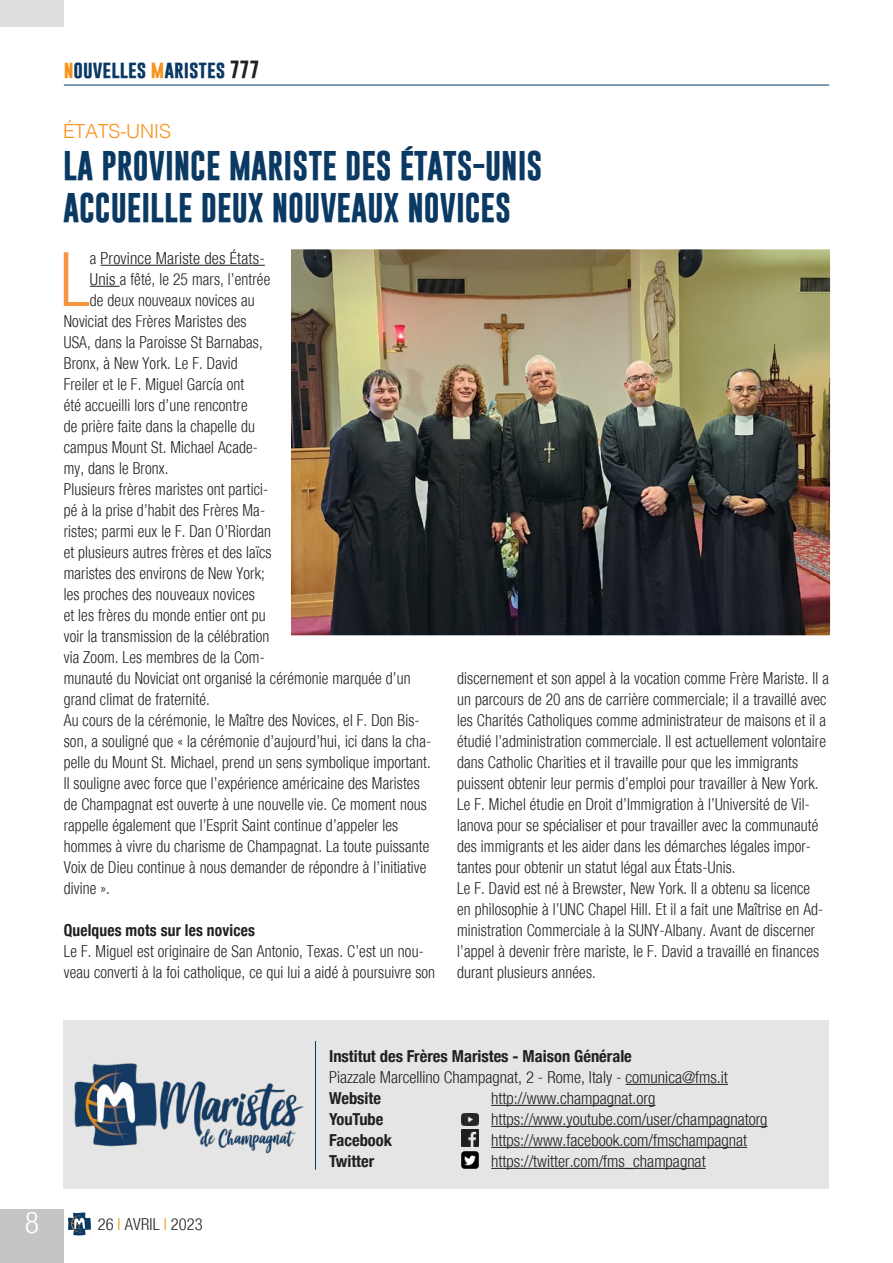
<style>
.page{position:relative;width:893px;height:1263px;background:#fff}
.page>*{position:absolute;margin:0;border:0;box-sizing:border-box;transform-origin:0 0}
.Testo_normal{font:300 condensed 75.3px "Helvetica Neue";color:#f79641;scale:.94 1}
.Titolo{font:700 30px "Gobold";color:#0a3963}
.t1{font:300 condensed 30px "Helvetica Neue";color:#fff}
.sommario{font:300 19.5px "Helvetica";letter-spacing:-.015em;color:#f7931d}
.t2{font:700 18px "Gobold";color:#0a3963}
.Testo_normal-2{font:300 condensed 16.5px/21px "Helvetica Neue";letter-spacing:.01em;color:#231f20;scale:.94 1}
.Testo_normal-3{font:300 condensed 16.5px "Helvetica Neue";letter-spacing:.01em;color:#231f20}
.Testo_normal-4{font:700 condensed 16.5px "Helvetica Neue";color:#231f20}
.Testo_normal-5{font:700 condensed 16.5px "Helvetica Neue";color:#231f20;scale:.94 1}
.s1{color:#f7931d}
.s2{color:#231f20}
</style>
<div class="page">
<hr style="left:64px;top:85px;width:765px;height:1px;background:#0a3963">
<svg style="left:68px;top:1212px;width:23px;height:23px"></svg>
<div style="left:0;top:1209px;width:64px;height:54px;background:#c4c5c4"></div>
<div style="left:0;top:0;width:64px;height:27px;background:#dddede"></div>
<div style="left:64px;top:1020px;width:765px;height:168px;background:#e4e5e4"></div>
<hr style="left:626px;top:1084px;width:102px;height:1px;background:#231f20">
<hr style="left:315px;top:1041px;width:1px;height:129px;background:#0a3963">
<img style="left:74px;top:1063px;width:230px;height:91px">
<hr style="left:491px;top:1105px;width:164px;height:1px;background:#231f20">
<hr style="left:491px;top:1126px;width:277px;height:1px;background:#231f20">
<hr style="left:491px;top:1147px;width:256px;height:1px;background:#231f20">
<hr style="left:491px;top:1168px;width:215px;height:1px;background:#231f20">
<img style="left:461px;top:1129px;width:17px;height:17px">
<img style="left:461px;top:1152px;width:17px;height:17px">
<img style="left:461px;top:1113px;width:17px;height:12px">
<hr style="left:101px;top:265px;width:164px;height:1px;background:#231f20">
<hr style="left:90px;top:286px;width:30px;height:1px;background:#231f20">
<img style="left:292px;top:251px;width:537px;height:383px">
<div style="left:284px;top:243px;width:553px;height:399px;border:7px solid #fff"></div>
<p class="t2" style="left:64px;top:57px;width:197px"><span class="s1">n</span>ouvelles <span class="s1">m</span>aristes <span class="s2">777</span></p>
<p class="sommario" style="left:63px;top:114px;width:109px">ÉTATS-UNIS</p>
<p class="Titolo" style="left:63px;top:146px;width:481px">LA PROVINCE MARISTE DES ÉTATS-UNIS</p>
<p class="Titolo" style="left:63px;top:188px;width:449px">ACCUEILLE DEUX NOUVEAUX NOVICES</p>
<p class="Testo_normal" style="left:60px;top:236px;width:34px">L</p>
<p class="Testo_normal-2" style="left:90px;top:248px;width:188px">a Province Mariste des États-</p>
<p class="Testo_normal-3" style="left:90px;top:270px;width:182px">Unis a fêté, le 25 mars, l’entrée</p>
<p class="Testo_normal-2" style="left:90px;top:290px;width:177px">de deux nouveaux novices au</p>
<p class="Testo_normal-2" style="left:64px;top:311px;width:196px">Noviciat des Frères Maristes des</p>
<p class="Testo_normal-2" style="left:64px;top:332px;width:213px">USA, dans la Paroisse St Barnabas,</p>
<p class="Testo_normal-2" style="left:64px;top:353px;width:187px">Bronx, à New York. Le F. David</p>
<p class="Testo_normal-2" style="left:64px;top:374px;width:193px">Freiler et le F. Miguel García ont</p>
<p class="Testo_normal-2" style="left:64px;top:395px;width:197px">été accueilli lors d’une rencontre</p>
<p class="Testo_normal-2" style="left:64px;top:416px;width:205px">de prière faite dans la chapelle du</p>
<p class="Testo_normal-2" style="left:64px;top:437px;width:208px">campus Mount St. Michael Acade-</p>
<p class="Testo_normal-2" style="left:64px;top:458px;width:113px">my, dans le Bronx.</p>
<p class="Testo_normal-2" style="left:64px;top:479px;width:371px">Plusieurs frères maristes ont partici-<br>pé à la prise d’habit des Frères Ma-<br>ristes; parmi eux le F. Dan O’Riordan<br>et plusieurs autres frères et des laïcs<br>maristes des environs de New York;<br>les proches des nouveaux novices<br>et les frères du monde entier ont pu<br>voir la transmission de la célébration<br>via Zoom. Les membres de la Com-<br>munauté du Noviciat ont organisé la cérémonie marquée d’un grand climat de fraternité.</p>
<p class="Testo_normal-2" style="left:64px;top:710px;width:392px">Au cours de la cérémonie, le Maître des Novices, el F. Don Bis&shy;son, a souligné que « la cérémonie d’aujourd’hui, ici dans la cha&shy;pelle du Mount St. Michael, prend un sens symbolique important.<br>Il souligne avec force que l’expérience américaine des Maristes de Champagnat est ouverte à une nouvelle vie. Ce moment nous rappelle également que l’Esprit Saint continue d’appeler les hommes à vivre du charisme de Champagnat. La toute puissante Voix de Dieu continue à nous demander de répondre à l’initiative divine ».</p>
<p class="Testo_normal-5" style="left:64px;top:916px;width:205px">Quelques mots sur les novices</p>
<p class="Testo_normal-2" style="left:64px;top:941px;width:397px">Le F. Miguel est originaire de San Antonio, Texas. C’est un nou&shy;veau converti à la foi catholique, ce qui lui a aidé à poursuivre son</p>
<p class="Testo_normal-2" style="left:457px;top:668px;width:397px">discernement et son appel à la vocation comme Frère Mariste. Il a un parcours de 20 ans de carrière commerciale; il a travaillé avec les Charités Catholiques comme administrateur de maisons et il a étudié l’administration commerciale. Il est actuellement volontaire dans Catholic Charities et il travaille pour que les immigrants puissent obtenir leur permis d’emploi pour travailler à New York.</p>
<p class="Testo_normal-2" style="left:457px;top:794px;width:386px">Le F. Michel étudie en Droit d’Immigration à l’Université de Vil&shy;lanova pour se spécialiser et pour travailler avec la communauté des immigrants et les aider dans les démarches légales impor&shy;tantes pour obtenir un statut légal aux États-Unis.</p>
<p class="Testo_normal-2" style="left:457px;top:878px;width:391px">Le F. David est né à Brewster, New York. Il a obtenu sa licence en philosophie à l’UNC Chapel Hill. Et il a fait une Maîtrise en Ad&shy;ministration Commerciale à la SUNY-Albany. Avant de discerner l’appel à devenir frère mariste, le F. David a travaillé en finances durant plusieurs années.</p>
<h2 class="t1" style="left:25px;top:1205px;width:16px">8</h2>
<p class="Testo_normal-3" style="left:98px;top:1215px;width:106px">26 <span class="s1">I</span> AVRIL <span class="s1">I</span> 2023</p>
<p class="Testo_normal-4" style="left:329px;top:1042px;width:304px">Institut des Frères Maristes - Maison Générale</p>
<p class="Testo_normal-3" style="left:329px;top:1068px;width:400px">Piazzale Marcellino Champagnat, 2 - Rome, Italy - comunica@fms.it</p>
<p class="Testo_normal-4" style="left:329px;top:1084px;width:53px">Website</p>
<p class="Testo_normal-3" style="left:491px;top:1089px;width:166px">http://www.champagnat.org</p>
<p class="Testo_normal-4" style="left:329px;top:1105px;width:56px">YouTube</p>
<p class="Testo_normal-3" style="left:491px;top:1110px;width:278px">https://www.youtube.com/user/champagnatorg</p>
<p class="Testo_normal-4" style="left:329px;top:1126px;width:64px">Facebook</p>
<p class="Testo_normal-3" style="left:491px;top:1131px;width:257px">https://www.facebook.com/fmschampagnat</p>
<p class="Testo_normal-4" style="left:329px;top:1147px;width:47px">Twitter</p>
<p class="Testo_normal-3" style="left:491px;top:1152px;width:216px">https://twitter.com/fms_champagnat</p>
</div>
